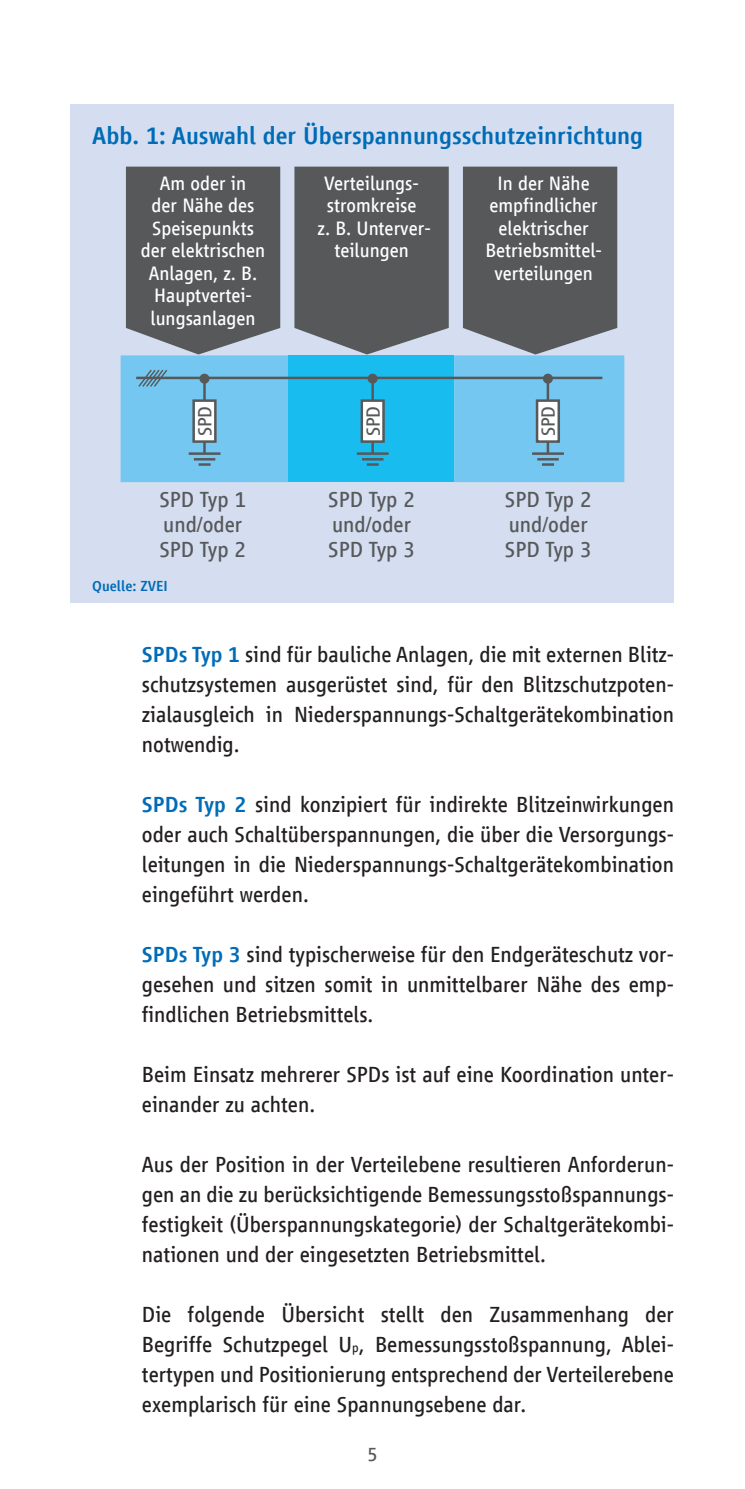
<style>
.page{position:relative;width:745px;height:1489px;background:#fff}
.page>*{position:absolute;margin:0;border:0;box-sizing:border-box;transform-origin:0 0}
.t1{font:500 25px "Vialog LT Com";color:#006cb7}
.t2{font:22.5px/30px "Vialog LT Com";color:#231f20;text-align:justify}
.t3{font:22.5px/25px "Vialog LT Com";color:#57585a}
.t4{font:20px/22.5px "Vialog LT Com";color:#fff;text-align:center}
.t5{font:20px "Vialog LT Com";color:#57585a}
.t6{font:19.75px "Vialog LT Com";color:#57585a}
.t7{font:500 15px "Vialog LT Com";color:#006cb7}
.s1{font-weight:500;color:#006cb7}
.s2{font-size:13px}
</style>
<div class="page">
<div style="left:71px;top:105px;width:602px;height:497px;background:#d4def0"></div>
<div style="left:120px;top:355px;width:504px;height:127px;background:#73c7f0"></div>
<div style="left:288px;top:355px;width:166px;height:127px;background:#19bcef"></div>
<div style="left:193px;top:400px;width:22px;height:41px;background:#fff"></div>
<div style="left:192px;top:399px;width:24px;height:44px;border:2px solid #57585a"></div>
<svg style="left:203px;top:442px;width:2px;height:10px"></svg>
<hr style="left:189px;top:452px;width:31px;height:3px;background:#57585a">
<hr style="left:194px;top:458px;width:21px;height:2px;background:#57585a">
<svg style="left:198px;top:463px;width:12px;height:3px"></svg>
<hr style="left:203px;top:378px;width:2px;height:23px;background:#57585a">
<svg style="left:199px;top:373px;width:10px;height:10px"></svg>
<div style="left:361px;top:400px;width:22px;height:41px;background:#fff"></div>
<div style="left:360px;top:399px;width:24px;height:44px;border:2px solid #57585a"></div>
<svg style="left:371px;top:442px;width:2px;height:10px"></svg>
<hr style="left:356px;top:452px;width:32px;height:3px;background:#57585a">
<hr style="left:362px;top:458px;width:21px;height:2px;background:#57585a">
<svg style="left:366px;top:463px;width:12px;height:3px"></svg>
<hr style="left:371px;top:378px;width:2px;height:23px;background:#57585a">
<svg style="left:367px;top:373px;width:10px;height:10px"></svg>
<div style="left:536px;top:400px;width:22px;height:41px;background:#fff"></div>
<div style="left:535px;top:399px;width:24px;height:44px;border:2px solid #57585a"></div>
<svg style="left:546px;top:442px;width:2px;height:10px"></svg>
<hr style="left:531px;top:452px;width:32px;height:3px;background:#57585a">
<hr style="left:537px;top:458px;width:21px;height:2px;background:#57585a">
<svg style="left:541px;top:463px;width:12px;height:3px"></svg>
<hr style="left:546px;top:378px;width:2px;height:23px;background:#57585a">
<svg style="left:542px;top:373px;width:10px;height:10px"></svg>
<hr style="left:136px;top:376px;width:466px;height:3px;background:#57585a">
<svg style="left:294px;top:167px;width:154px;height:187px;background:#616366"></svg>
<svg style="left:463px;top:167px;width:154px;height:187px;background:#5f6164"></svg>
<svg style="left:126px;top:167px;width:154px;height:187px;background:#5f6164"></svg>
<svg style="left:137px;top:368px;width:32px;height:20px"></svg>
<p class="t1" style="left:92px;top:121px;width:552px">Abb. 1: Auswahl der Überspannungsschutzeinrichtung</p>
<p class="t4" style="left:141px;top:172px;width:126px">Am oder in<br>der Nähe des<br>Speisepunkts der elektrischen<br>Anlagen, z. B.<br>Hauptvertei&shy;lungsanlagen</p>
<p class="t4" style="left:317px;top:172px;width:115px">Verteilungs&shy;stromkreise<br>z. B. Unterver&shy;teilungen</p>
<p class="t4" style="left:485px;top:172px;width:118px">In der Nähe empfindlicher elektrischer<br>Betriebsmittel&shy;verteilungen</p>
<p class="t6" style="left:194px;top:436px;width:32px;rotate:-90deg">SPD</p>
<p class="t6" style="left:362px;top:436px;width:32px;rotate:-90deg">SPD</p>
<p class="t6" style="left:537px;top:436px;width:32px;rotate:-90deg">SPD</p>
<p class="t3" style="left:159px;top:487px;width:88px">SPD Typ 1 und/oder<br>SPD Typ 2</p>
<p class="t3" style="left:328px;top:487px;width:88px">SPD Typ 2 und/oder<br>SPD Typ 3</p>
<p class="t3" style="left:504px;top:487px;width:88px">SPD Typ 2 und/oder<br>SPD Typ 3</p>
<p class="t7" style="left:92px;top:578px;width:77px">Quelle: ZVEI</p>
<p class="t2" style="left:142px;top:639px;width:533px"><span class="s1">SPDs Typ 1</span> sind für bauliche Anlagen, die mit externen Blitz&shy;schutzsystemen ausgerüstet sind, für den Blitzschutzpoten&shy;zialausgleich in Niederspannungs-Schaltgerätekombination notwendig.</p>
<p class="t2" style="left:142px;top:789px;width:533px"><span class="s1">SPDs Typ 2</span> sind konzipiert für indirekte Blitzeinwirkungen oder auch Schaltüberspannungen, die über die Versorgungs&shy;leitungen in die Niederspannungs-Schaltgerätekombination eingeführt werden.</p>
<p class="t2" style="left:142px;top:939px;width:533px"><span class="s1">SPDs Typ 3</span> sind typischerweise für den Endgeräteschutz vor&shy;gesehen und sitzen somit in unmittelbarer Nähe des emp&shy;findlichen Betriebsmittels.</p>
<p class="t2" style="left:142px;top:1059px;width:533px">Beim Einsatz mehrerer SPDs ist auf eine Koordination unter&shy;einander zu achten.</p>
<p class="t2" style="left:142px;top:1149px;width:533px">Aus der Position in der Verteilebene resultieren Anforderun&shy;gen an die zu berücksichtigende Bemessungsstoßspannungs&shy;festigkeit (Überspannungskategorie) der Schaltgerätekombi&shy;nationen und der eingesetzten Betriebsmittel.</p>
<p class="t2" style="left:142px;top:1299px;width:533px">Die folgende Übersicht stellt den Zusammenhang der Begriffe Schutzpegel U<span class="s2">p</span>, Bemessungsstoßspannung, Ablei&shy;tertypen und Positionierung entsprechend der Verteilerebene exemplarisch für eine Spannungsebene dar.</p>
<p class="t5" style="left:367px;top:1442px;width:12px">5</p>
</div>
